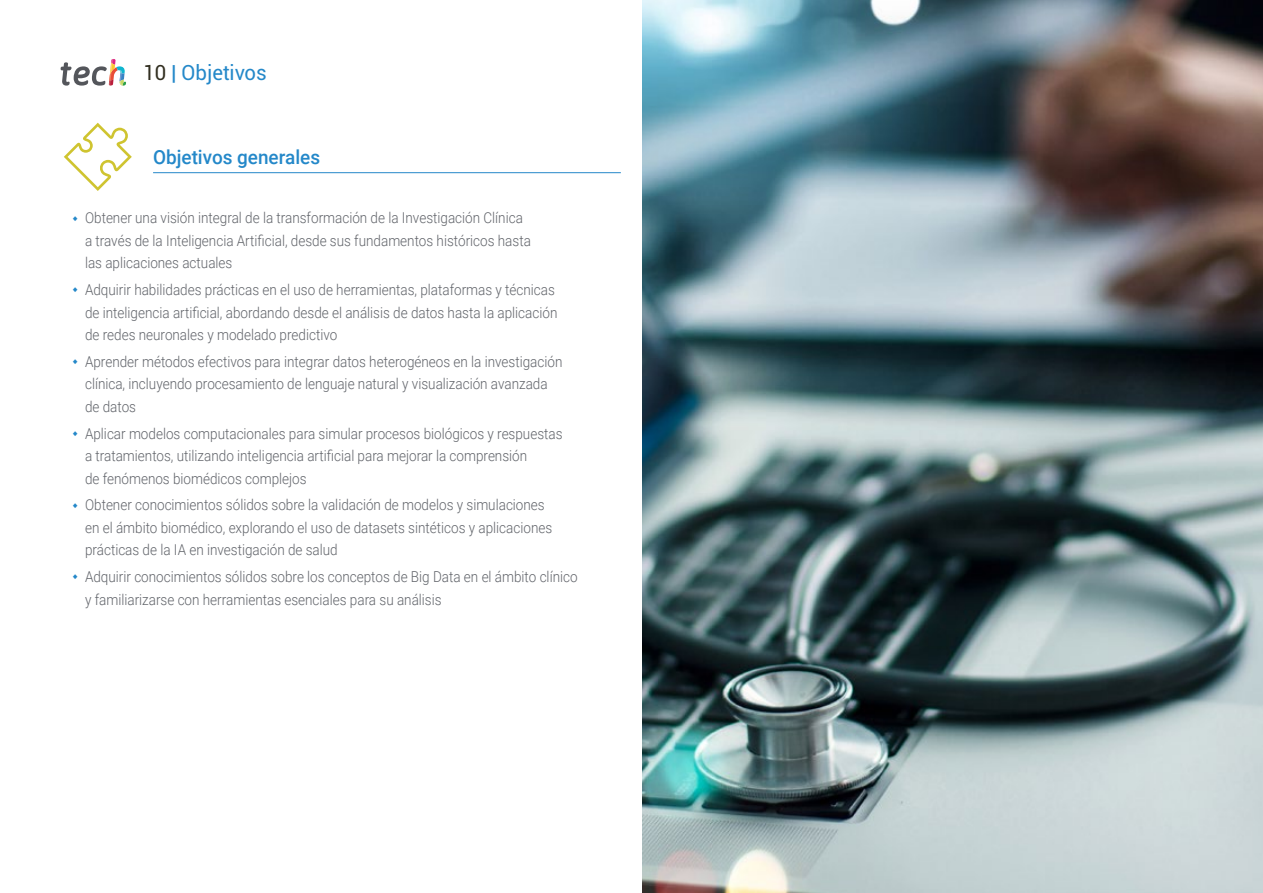
<style>
.page{position:relative;width:1263px;height:893px;background:#fff}
.page>*{position:absolute;margin:0;border:0;box-sizing:border-box;transform-origin:0 0}
.t1{font:21px "Roboto";color:#2488c9}
.t2{font:500 19.5px "Roboto";color:#2488c9}
.t3{font:300 15px/22.5px "Roboto";color:#61646a;scale:.9 1}
.s1{color:#312e20}
</style>
<div class="page">
<hr style="left:153px;top:172px;width:468px;height:1px;background:#2488c9">
<svg style="left:64px;top:123px;width:68px;height:68px"></svg>
<img style="left:642px;top:0;width:621px;height:893px">
<svg style="left:61px;top:59px;width:65px;height:27px"></svg>
<h1 class="t1" style="left:144px;top:57px;width:125px"><span class="s1">10</span> | Objetivos</h1>
<h2 class="t2" style="left:153px;top:144px;width:169px">Objetivos generales</h2>
<p class="t3" style="left:85px;top:206px;width:497px">Obtener una visión integral de la transformación de la Investigación Clínica a través de la Inteligencia Artificial, desde sus fundamentos históricos hasta las aplicaciones actuales</p>
<p class="t3" style="left:85px;top:278px;width:526px">Adquirir habilidades prácticas en el uso de herramientas, plataformas y técnicas de inteligencia artificial, abordando desde el análisis de datos hasta la aplicación de redes neuronales y modelado predictivo</p>
<p class="t3" style="left:85px;top:350px;width:532px">Aprender métodos efectivos para integrar datos heterogéneos en la investigación clínica, incluyendo procesamiento de lenguaje natural y visualización avanzada de datos</p>
<p class="t3" style="left:85px;top:421px;width:532px">Aplicar modelos computacionales para simular procesos biológicos y respuestas a tratamientos, utilizando inteligencia artificial para mejorar la comprensión<br>de fenómenos biomédicos complejos</p>
<p class="t3" style="left:85px;top:493px;width:521px">Obtener conocimientos sólidos sobre la validación de modelos y simulaciones en el ámbito biomédico, explorando el uso de datasets sintéticos y aplicaciones prácticas de la IA en investigación de salud</p>
<p class="t3" style="left:85px;top:565px;width:549px">Adquirir conocimientos sólidos sobre los conceptos de Big Data en el ámbito clínico y familiarizarse con herramientas esenciales para su análisis</p>
</div>
